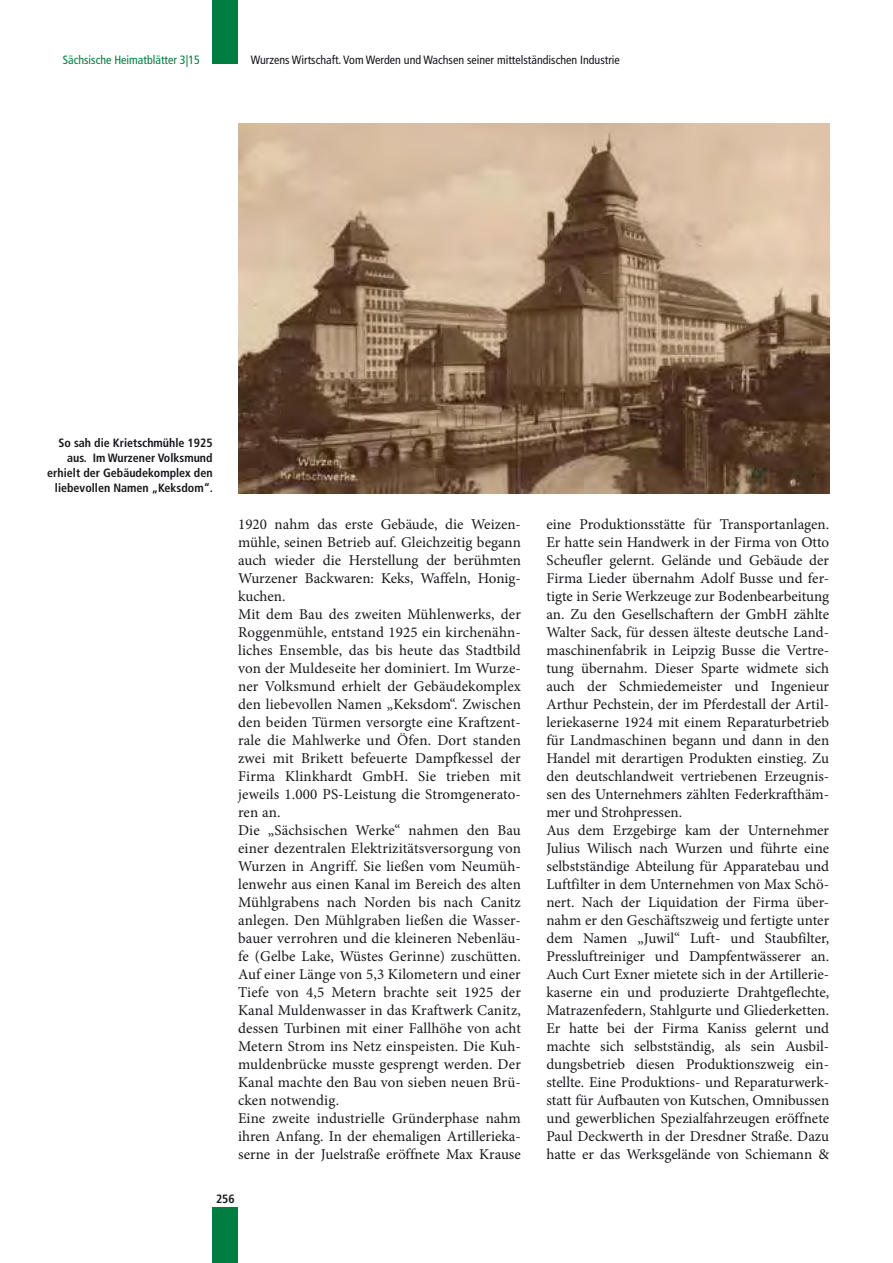
<style>
.page{position:relative;width:893px;height:1263px;background:#fff}
.page>*{position:absolute;margin:0;border:0;box-sizing:border-box;transform-origin:0 0}
.t1{font:15px/18px "Minion Pro";color:#1a171c}
.t2{font:700 condensed 12px/15px "Frutiger LT Com";color:#1a171c;text-align:right}
.t3{font:condensed 12px "Frutiger LT Com";color:#1a171c}
.t4{font:condensed 12px "Frutiger LT Com";color:#007d40}
</style>
<div class="page">
<div style="left:213px;top:1207px;width:25px;height:56px;background:#007d40"></div>
<div style="left:213px;top:0;width:25px;height:64px;background:#007d40"></div>
<img style="left:238px;top:123px;width:591px;height:370px">
<p class="t4" style="left:63px;top:53px;width:138px">Sächsische Heimatblätter 3|15</p>
<p class="t3" style="left:251px;top:53px;width:370px">Wurzens Wirtschaft. Vom Werden und Wachsen seiner mittelständischen Industrie</p>
<p class="t2" style="left:47px;top:435px;width:167px">So sah die Krietschmühle 1925 aus. Im Wurzener Volksmund erhielt der Gebäudekomplex den liebevollen Namen „Keksdom“.</p>
<p class="t1" style="left:238px;top:515px;width:284px">1920 nahm das erste Gebäude, die Weizen&shy;mühle, seinen Betrieb auf. Gleichzeitig begann auch wieder die Herstellung der berühmten Wurzener Backwaren: Keks, Waffeln, Honig&shy;kuchen.<br>Mit dem Bau des zweiten Mühlenwerks, der Roggenmühle, entstand 1925 ein kirchenähn&shy;liches Ensemble, das bis heute das Stadtbild von der Muldeseite her dominiert. Im Wurze&shy;ner Volksmund erhielt der Gebäudekomplex den liebevollen Namen „Keksdom“. Zwischen den beiden Türmen versorgte eine Kraftzent&shy;rale die Mahlwerke und Öfen. Dort standen zwei mit Brikett befeuerte Dampfkessel der Firma Klinkhardt GmbH. Sie trieben mit jeweils 1.000 PS-Leistung die Stromgenerato&shy;ren an.<br>Die „Sächsischen Werke“ nahmen den Bau einer dezentralen Elektrizitätsversorgung von Wurzen in Angriff. Sie ließen vom Neumüh&shy;lenwehr aus einen Kanal im Bereich des alten Mühlgrabens nach Norden bis nach Canitz anlegen. Den Mühlgraben ließen die Wasser&shy;bauer verrohren und die kleineren Nebenläu&shy;fe (Gelbe Lake, Wüstes Gerinne) zuschütten.<br>Auf einer Länge von 5,3 Kilometern und einer Tiefe von 4,5 Metern brachte seit 1925 der Kanal Muldenwasser in das Kraftwerk Canitz, dessen Turbinen mit einer Fallhöhe von acht Metern Strom ins Netz einspeisten. Die Kuh&shy;muldenbrücke musste gesprengt werden. Der Kanal machte den Bau von sieben neuen Brü&shy;cken notwendig.<br>Eine zweite industrielle Gründerphase nahm ihren Anfang. In der ehemaligen Artillerieka&shy;serne in der Juelstraße eröffnete Max Krause</p>
<p class="t1" style="left:546px;top:515px;width:284px">eine Produktionsstätte für Transportanlagen.<br>Er hatte sein Handwerk in der Firma von Otto Scheufler gelernt. Gelände und Gebäude der Firma Lieder übernahm Adolf Busse und fer&shy;tigte in Serie Werkzeuge zur Bodenbearbeitung an. Zu den Gesellschaftern der GmbH zählte Walter Sack, für dessen älteste deutsche Land&shy;maschinenfabrik in Leipzig Busse die Vertre&shy;tung übernahm. Dieser Sparte widmete sich auch der Schmiedemeister und Ingenieur Arthur Pechstein, der im Pferdestall der Artil&shy;leriekaserne 1924 mit einem Reparaturbetrieb für Landmaschinen begann und dann in den Handel mit derartigen Produkten einstieg. Zu den deutschlandweit vertriebenen Erzeugnis&shy;sen des Unternehmers zählten Federkrafthäm&shy;mer und Strohpressen.<br>Aus dem Erzgebirge kam der Unternehmer Julius Wilisch nach Wurzen und führte eine selbstständige Abteilung für Apparatebau und Luftfilter in dem Unternehmen von Max Schö&shy;nert. Nach der Liquidation der Firma über&shy;nahm er den Geschäftszweig und fertigte unter dem Namen „Juwil“ Luft- und Staubfilter, Pressluftreiniger und Dampfentwässerer an.<br>Auch Curt Exner mietete sich in der Artillerie&shy;kaserne ein und produzierte Drahtgeflechte, Matrazenfedern, Stahlgurte und Gliederketten.<br>Er hatte bei der Firma Kaniss gelernt und machte sich selbstständig, als sein Ausbil&shy;dungsbetrieb diesen Produktionszweig ein&shy;stellte. Eine Produktions- und Reparaturwerk&shy;statt für Aufbauten von Kutschen, Omnibussen und gewerblichen Spezialfahrzeugen eröffnete Paul Deckwerth in der Dresdner Straße. Dazu hatte er das Werksgelände von Schiemann &amp;</p>
<p class="t2" style="left:216px;top:1191px;width:20px">256</p>
</div>
